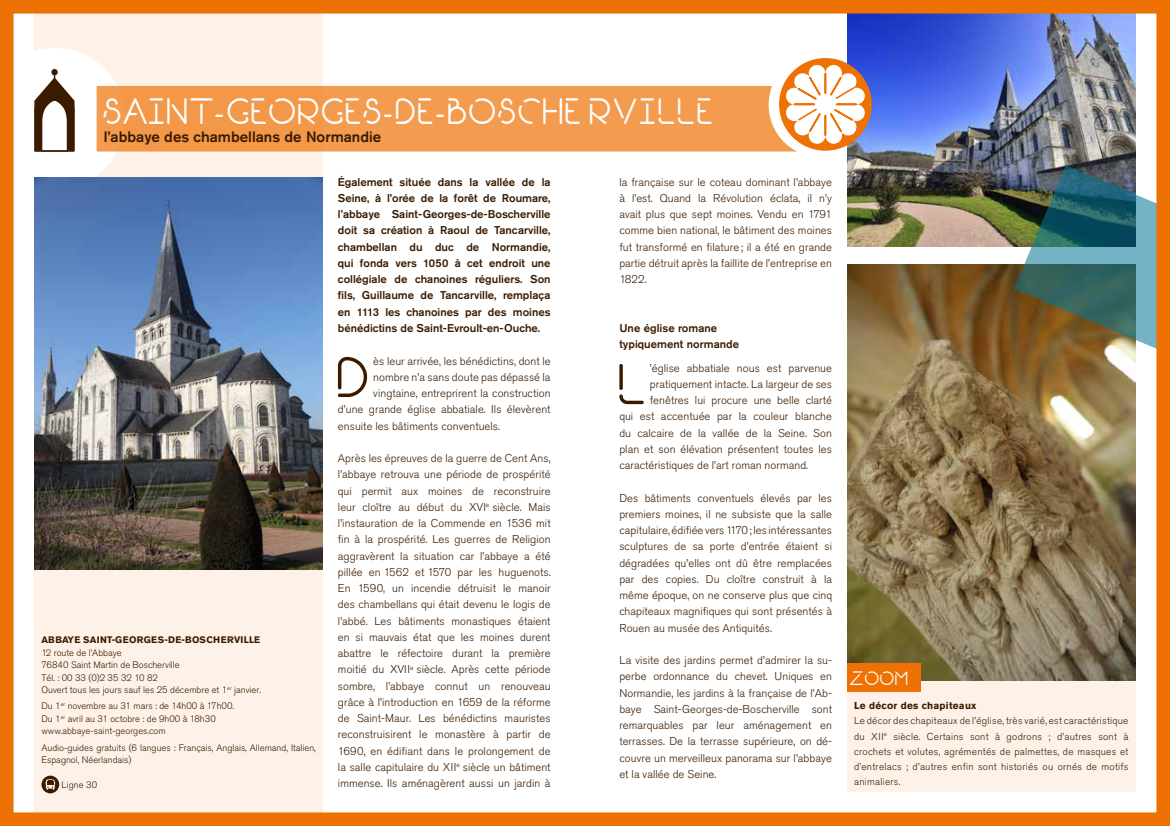
<style>
.page{position:relative;width:1170px;height:826px;background:#fff}
.page>*{position:absolute;margin:0;border:0;box-sizing:border-box;transform-origin:0 0}
.t1{font:700 59px "Break";color:#3a1b00}
.t2{font:700 37.5px "Break";color:#fff}
.t3{font:700 19.88px "Break";color:#fff}
.t4{font:500 15px "Akzidenz Grotesk Std";color:#3a1b00}
.t5{font:300 11.25px/16.2px "Akzidenz Grotesk Std";letter-spacing:.005em;color:#3a1b00;text-align:justify}
.t6{font:500 11.25px/16.2px "Akzidenz Grotesk Std";color:#3a1b00;text-align:justify}
.t7{font:300 10px/15px "Akzidenz Grotesk Std";letter-spacing:.025em;color:#3a1b00;text-align:justify}
.t8{font:700 10px "Akzidenz Grotesk Std";letter-spacing:.025em;color:#3a1b00}
.t9{font:300 9.38px/12.5px "Akzidenz Grotesk Std";color:#3a1b00}
.t10{font:700 9.38px "Akzidenz Grotesk Std";letter-spacing:.015em;color:#3a1b00}
</style>
<div class="page">
<img style="left:0;top:0;width:1169px;height:826px">
<h2 class="t2" style="left:104px;top:98px;width:613px">SAINT-GEORGES-DE-BOSCHE RVILLE</h2>
<h3 class="t4" style="left:104px;top:127px;width:279px">l’abbaye des chambellans de Normandie</h3>
<p class="t6" style="left:338px;top:173px;width:214px">Également située dans la vallée de la Seine, à l’orée de la forêt de Roumare, l’abbaye Saint-Georges-de-Boscherville doit sa création à Raoul de Tancarville, chambellan du duc de Normandie, qui fonda vers 1050 à cet endroit une collégiale de chanoines réguliers. Son fils, Guillaume de Tancarville, remplaça en 1113 les chanoines par des moines bénédictins de Saint-Evroult-en-Ouche.</p>
<h1 class="t1" style="left:338px;top:356px;width:37px">D</h1>
<p class="t5" style="left:373px;top:353px;width:179px">ès leur arrivée, les bénédictins, dont le</p>
<p class="t5" style="left:619px;top:174px;width:214px">la française sur le coteau dominant l’abbaye à l’est. Quand la Révolution éclata, il n’y avait plus que sept moines. Vendu en 1791 comme bien national, le bâtiment des moines fut transformé en filature ; il a été en grande partie détruit après la faillite de l’entreprise en 1822.</p>
<p class="t6" style="left:619px;top:320px;width:121px">Une église romane typiquement normande</p>
<h1 class="t1" style="left:619px;top:363px;width:32px">L</h1>
<p class="t5" style="left:650px;top:360px;width:184px">’église abbatiale nous est parvenue</p>
<p class="t5" style="left:373px;top:369px;width:179px">nombre n’a sans doute pas dépassé la</p>
<p class="t5" style="left:373px;top:385px;width:179px">vingtaine, entreprirent la construction</p>
<p class="t5" style="left:338px;top:401px;width:214px">d’une grande église abbatiale. Ils élevèrent</p>
<p class="t5" style="left:338px;top:418px;width:163px">ensuite les bâtiments conventuels.</p>
<p class="t5" style="left:338px;top:450px;width:214px">Après les épreuves de la guerre de Cent Ans, l’abbaye retrouva une période de prospérité qui permit aux moines de reconstruire leur cloître au début du XVI<sup>e</sup> siècle. Mais l’instauration de la Commende en 1536 mit fin à la prospérité. Les guerres de Religion aggravèrent la situation car l’abbaye a été pillée en 1562 et 1570 par les huguenots.<br>En 1590, un incendie détruisit le manoir des chambellans qui était devenu le logis de l’abbé. Les bâtiments monastiques étaient en si mauvais état que les moines durent abattre le réfectoire durant la première moitié du XVII<sup>e</sup> siècle. Après cette période sombre, l’abbaye connut un renouveau grâce à l’introduction en 1659 de la réforme de Saint-Maur. Les bénédictins mauristes reconstruisirent le monastère à partir de 1690, en édifiant dans le prolongement de la salle capitulaire du XII<sup>e</sup> siècle un bâtiment immense. Ils aménagèrent aussi un jardin à</p>
<p class="t5" style="left:650px;top:376px;width:184px">pratiquement intacte. La largeur de ses</p>
<p class="t5" style="left:650px;top:392px;width:184px">fenêtres lui procure une belle clarté</p>
<p class="t5" style="left:619px;top:408px;width:214px">qui est accentuée par la couleur blanche</p>
<p class="t5" style="left:619px;top:425px;width:214px">du calcaire de la vallée de la Seine. Son</p>
<p class="t5" style="left:619px;top:441px;width:214px">plan et son élévation présentent toutes les</p>
<p class="t5" style="left:619px;top:457px;width:190px">caractéristiques de l’art roman normand.</p>
<p class="t5" style="left:619px;top:490px;width:214px">Des bâtiments conventuels élevés par les premiers moines, il ne subsiste que la salle capitulaire, édifiée vers 1170; les intéressantes sculptures de sa porte d’entrée étaient si dégradées qu’elles ont dû être remplacées par des copies. Du cloître construit à la même époque, on ne conserve plus que cinq chapiteaux magnifiques qui sont présentés à Rouen au musée des Antiquités.</p>
<p class="t5" style="left:619px;top:652px;width:214px">La visite des jardins permet d’admirer la su&shy;perbe ordonnance du chevet. Uniques en Normandie, les jardins à la française de l’Ab&shy;baye Saint-Georges-de-Boscherville sont remarquables par leur aménagement en terrasses. De la terrasse supérieure, on dé&shy;couvre un merveilleux panorama sur l’abbaye et la vallée de Seine.</p>
<p class="t10" style="left:41px;top:634px;width:220px">ABBAYE SAINT-GEORGES-DE-BOSCHERVILLE</p>
<p class="t9" style="left:41px;top:646px;width:221px">12 route de l’Abbaye<br>76840 Saint Martin de Boscherville<br>Tél. : 00 33 (0)2 35 32 10 82<br>Ouvert tous les jours sauf les 25 décembre et 1<sup>er</sup> janvier.</p>
<p class="t9" style="left:41px;top:700px;width:194px">Du 1<sup>er</sup> novembre au 31 mars : de 14h00 à 17h00.<br>Du 1<sup>er</sup> avril au 31 octobre : de 9h00 à 18h30 www.abbaye-saint-georges.com</p>
<p class="t9" style="left:41px;top:741px;width:276px">Audio-guides gratuits (6 langues : Français, Anglais, Allemand, Italien,<br>Espagnol, Néerlandais)</p>
<p class="t9" style="left:62px;top:778px;width:37px">Ligne 30</p>
<h3 class="t3" style="left:850px;top:671px;width:61px">ZOOM</h3>
<p class="t8" style="left:854px;top:700px;width:124px">Le décor des chapiteaux</p>
<p class="t7" style="left:854px;top:713px;width:276px">Le décor des chapiteaux de l’église, très varié, est caractéristique du XII<sup>e</sup> siècle. Certains sont à godrons ; d’autres sont à crochets et volutes, agrémentés de palmettes, de masques et d’entrelacs ; d’autres enfin sont historiés ou ornés de motifs animaliers.</p>
</div>
